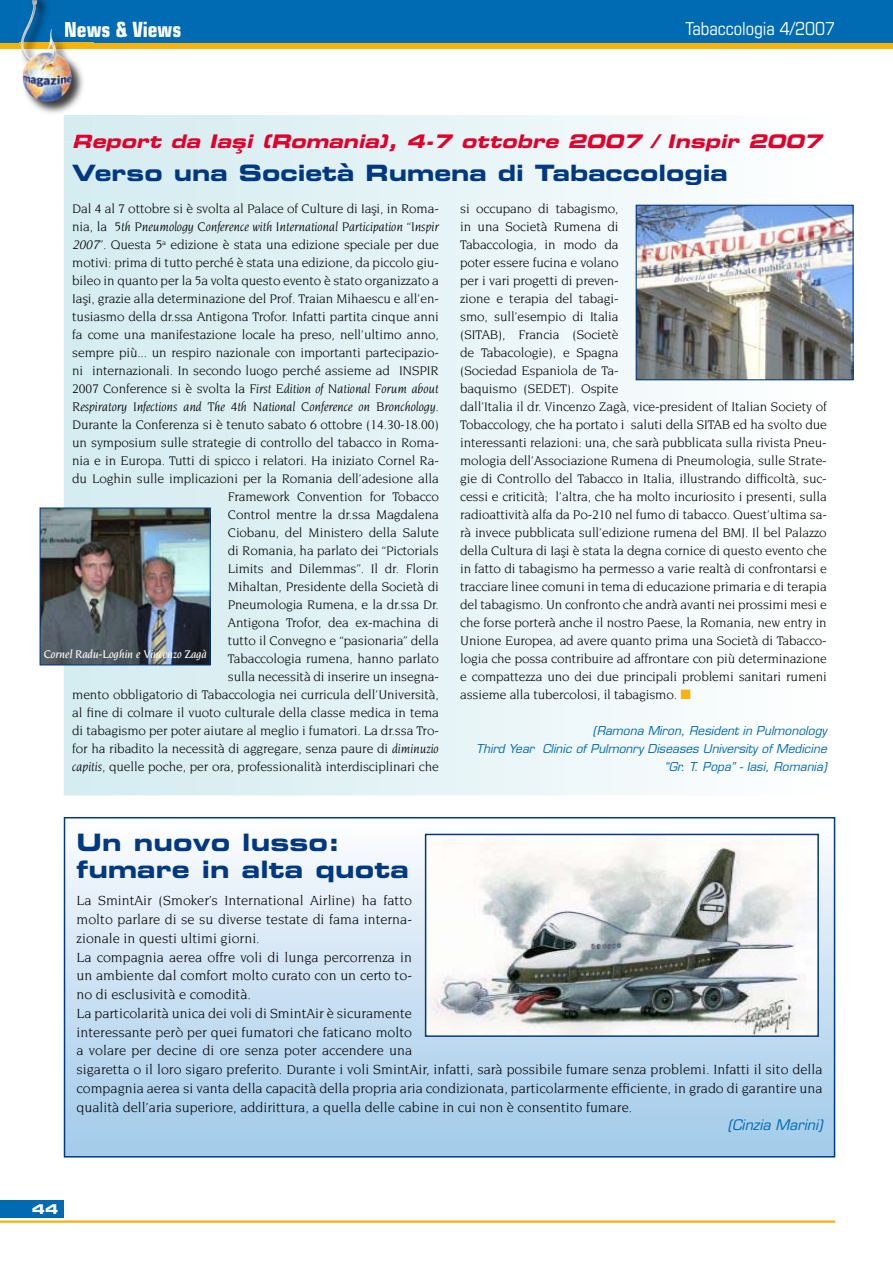
<style>
.page{position:relative;width:893px;height:1263px;background:#fff}
.page>*{position:absolute;margin:0;border:0;box-sizing:border-box;transform-origin:0 0}
.t1{font:24px/27.3px "Eurostile Bold Extended Two";letter-spacing:.005em;color:#003882}
.t2{font:22.5px "Eurostile Bold Extended Two";color:#003882}
.t3{font:700 condensed 21px "Eurostile";color:#fff}
.t4{font:italic 18.75px "Eurostile Bold Extended Two";color:#e2002b}
.t5{font:condensed 18px "Eurostile";color:#fff}
.t6{font:14.25px/18.8px "Novarese";color:#000}
.t7{font:italic 14.25px "Eurostile";color:#006ab2}
.t8{font:13.5px/18px "Novarese";letter-spacing:-.01em;color:#000;text-align:right}
.t9{font:13.5px "Eurostile Bold Extended Two";color:#fff}
.t10{font:italic 12px/18px "Eurostile";color:#006ab2;text-align:right}
.t11{font:italic 500 12px "Novarese";letter-spacing:-.01em;color:#fff}
.s1{font-style:italic}
</style>
<div class="page">
<hr style="left:0;top:1221px;width:835px;height:2px;background:#f9b207">
<div style="left:0;top:1200px;width:64px;height:17px;background:#006ab2"></div>
<div style="left:0;top:0;width:893px;height:43px;background:#006ab2"></div>
<div style="left:0;top:43px;width:893px;height:6px;background:#f9b207"></div>
<svg style="left:64px;top:115px;width:772px;height:680px"></svg>
<img style="left:42px;top:510px;width:167px;height:153px">
<div style="left:40px;top:508px;width:171px;height:157px;border:1px solid #003882"></div>
<img style="left:638px;top:207px;width:213px;height:171px">
<div style="left:636px;top:205px;width:217px;height:175px;border:1px solid #003882"></div>
<img style="left:20px;top:37px;width:74px;height:104px">
<img style="left:65px;top:37px;width:29px;height:1px">
<img style="left:64px;top:115px;width:30px;height:27px">
<img style="left:75px;top:135px;width:19px;height:7px">
<img style="left:21px;top:0;width:32px;height:102px">
<div style="left:65px;top:818px;width:769px;height:339px;background:linear-gradient(to bottom,#fdfdfe,#9ec9e8)"></div>
<div style="left:64px;top:817px;width:771px;height:341px;border:2px solid #003882"></div>
<img style="left:428px;top:837px;width:388px;height:197px">
<div style="left:425px;top:834px;width:394px;height:203px;border:2px solid #003882"></div>
<svg style="left:681px;top:690px;width:14px;height:10px"></svg>
<h3 class="t3" style="left:64px;top:22px;width:119px">News &amp; Views</h3>
<h3 class="t5" style="left:686px;top:22px;width:151px">Tabaccologia 4/2007</h3>
<h3 class="t4" style="left:106px;top:135px;width:722px">port da Ias¸ i (Romania), 4-7 ottobre 2007 / Inspir 2007</h3>
<h2 class="t2" style="left:72px;top:165px;width:657px">Verso una Società Rumena di Tabaccologia</h2>
<p class="t8" style="left:72px;top:201px;width:368px">Dal 4 al 7 ottobre si è svolta al Palace of Culture di Ias¸i, in Roma&shy;nia, la <span class="s1">5th Pneumology Conference with International Participation “Inspir 2007</span>”. Questa 5<sup>a</sup> edizione è stata una edizione speciale per due motivi: prima di tutto perché è stata una edizione, da piccolo giu&shy;bileo in quanto per la 5a volta questo evento è stato organizzato a Ias¸i, grazie alla determinazione del Prof. Traian Mihaescu e all’en&shy;tusiasmo della dr.ssa Antigona Trofor. Infatti partita cinque anni fa come una manifestazione locale ha preso, nell’ultimo anno, sempre più... un respiro nazionale con importanti partecipazio&shy;ni internazionali. In secondo luogo perché assieme ad INSPIR 2007 Conference si è svolta la <span class="s1">First Edition of National Forum about Respiratory Infections and The 4th National Conference on Bronchology</span>.<br>Durante la Conferenza si è tenuto sabato 6 ottobre (14.30-18.00) un symposium sulle strategie di controllo del tabacco in Roma&shy;nia e in Europa. Tutti di spicco i relatori. Ha iniziato Cornel Ra&shy;du Loghin sulle implicazioni per la Romania dell’adesione alla Framework Convention for Tobacco<br>Control mentre la dr.ssa Magdalena<br>Ciobanu, del Ministero della Salute<br>di Romania, ha parlato dei “Pictorials<br>Limits and Dilemmas”. Il dr. Florin<br>Mihaltan, Presidente della Società di<br>Pneumologia Rumena, e la dr.ssa Dr.<br>Antigona Trofor, dea ex-machina di<br>tutto il Convegno e “pasionaria” della<br>Tabaccologia rumena, hanno parlato<br>sulla necessità di inserire un insegna-<br>mento obbligatorio di Tabaccologia nei curricula dell’Università, al fine di colmare il vuoto culturale della classe medica in tema di tabagismo per poter aiutare al meglio i fumatori. La dr.ssa Tro&shy;for ha ribadito la necessità di aggregare, senza paure di <span class="s1">diminuzio capitis</span>, quelle poche, per ora, professionalità interdisciplinari che</p>
<p class="t8" style="left:460px;top:201px;width:368px;text-align:left">si occupano di tabagismo,<br>in una Società Rumena di<br>Tabaccologia, in modo da<br>poter essere fucina e volano<br>per i vari progetti di preven-<br>zione e terapia del tabagi-<br>smo, sull’esempio di Italia<br>(SITAB), Francia (Societè<br>de Tabacologie), e Spagna<br>(Sociedad Espaniola de Ta-<br>baquismo (SEDET). Ospite<br>dall’Italia il dr. Vincenzo Zagà, vice-president of Italian Society of Tobaccology, che ha portato i saluti della SITAB ed ha svolto due interessanti relazioni: una, che sarà pubblicata sulla rivista Pneu&shy;mologia dell’Associazione Rumena di Pneumologia, sulle Strate&shy;gie di Controllo del Tabacco in Italia, illustrando difficoltà, suc&shy;cessi e criticità; l’altra, che ha molto incuriosito i presenti, sulla radioattività alfa da Po-210 nel fumo di tabacco. Quest’ultima sa&shy;rà invece pubblicata sull’edizione rumena del BMJ. Il bel Palazzo della Cultura di Ias¸i è stata la degna cornice di questo evento che in fatto di tabagismo ha permesso a varie realtà di confrontarsi e tracciare linee comuni in tema di educazione primaria e di terapia del tabagismo. Un confronto che andrà avanti nei prossimi mesi e che forse porterà anche il nostro Paese, la Romania, new entry in Unione Europea, ad avere quanto prima una Società di Tabacco&shy;logia che possa contribuire ad affrontare con più determinazione e compattezza uno dei due principali problemi sanitari rumeni assieme alla tubercolosi, il tabagismo.</p>
<h3 class="t4" style="left:72px;top:135px;width:38px">Re</h3>
<p class="t11" style="left:44px;top:650px;width:165px">Cornel Radu-Loghin e Vincenzo Zagà</p>
<p class="t10" style="left:476px;top:723px;width:352px">(Ramona Miron, Resident in Pulmonology<br>Third Year Clinic of Pulmonry Diseases University of Medicine “Gr. T. Popa” - Iasi, Romania)</p>
<h1 class="t1" style="left:77px;top:831px;width:334px">Un nuovo lusso: fumare in alta quota</h1>
<p class="t6" style="left:77px;top:892px;width:747px">La SmintAir (Smoker’s International Airline) ha fatto<br>molto parlare di se su diverse testate di fama interna-<br>zionale in questi ultimi giorni.<br>La compagnia aerea offre voli di lunga percorrenza in<br>un ambiente dal comfort molto curato con un certo to-<br>no di esclusività e comodità.<br>La particolarità unica dei voli di SmintAir è sicuramente<br>interessante però per quei fumatori che faticano molto<br>a volare per decine di ore senza poter accendere una<br>sigaretta o il loro sigaro preferito. Durante i voli SmintAir, infatti, sarà possibile fumare senza problemi. Infatti il sito della compagnia aerea si vanta della capacità della propria aria condizionata, particolarmente efficiente, in grado di garantire una qualità dell’aria superiore, addirittura, a quella delle cabine in cui non è consentito fumare.</p>
<p class="t7" style="left:728px;top:1120px;width:96px">(Cinzia Marini)</p>
<p class="t9" style="left:32px;top:1204px;width:28px">44</p>
</div>
